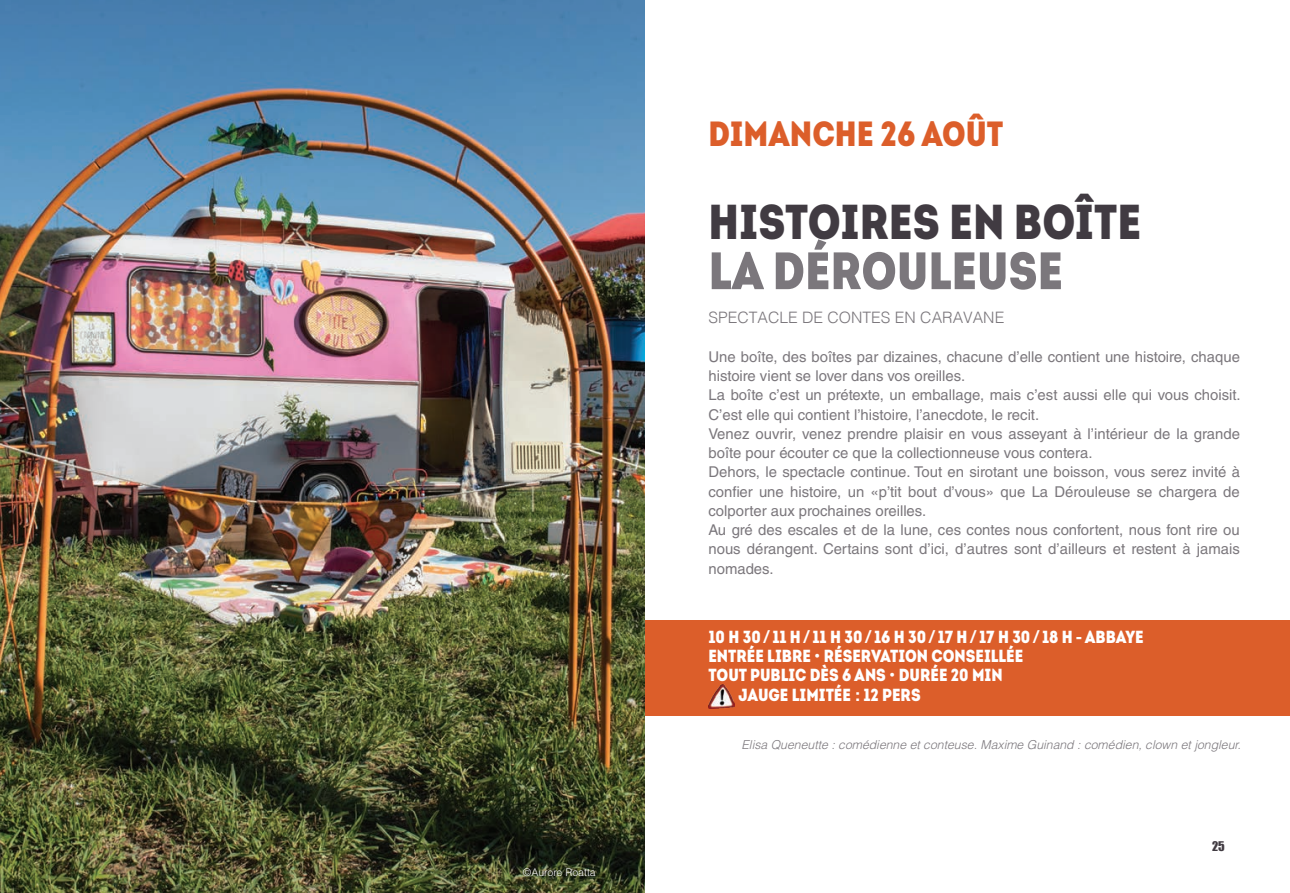
<style>
.page{position:relative;width:1290px;height:893px;background:#fff}
.page>*{position:absolute;margin:0;border:0;box-sizing:border-box;transform-origin:0 0}
.t1{font:52.5px "Intro Cond Black Free";color:#7b777c}
.t2{font:49px "Intro Cond Black Free";color:#413b42}
.t3{font:35px "Intro Cond Black Free";color:#dc5e2a}
.t4{font:17.5px "Intro Cond Black Free";color:#fff}
.t5{font:300 15.75px "Helvetica";color:#7b777c}
.t6{font:14.88px/19.2px "Helvetica LT Std";color:#7b777c}
.t7{font:italic 300 12.25px "Helvetica LT Std";color:#7b777c}
.t8{font:12.25px "Impact";color:#413b42}
.t9{font:300 10.5px "Helvetica LT Std";color:#fff}
.s1{font-family:"Helvetica";font-weight:700}
</style>
<div class="page">
<img style="left:0;top:0;width:645px;height:893px">
<div style="left:645px;top:620px;width:645px;height:96px;background:#dc5e2a"></div>
<img style="left:708px;top:684px;width:26px;height:24px">
<p class="t9" style="left:523px;top:865px;width:74px">©Aurore Roatta</p>
<h3 class="t3" style="left:708px;top:110px;width:296px">DIMANCHE 26 AOÛT</h3>
<h2 class="t2" style="left:708px;top:189px;width:434px">HISTOIRES EN BOÎTE</h2>
<h1 class="t1" style="left:708px;top:235px;width:356px">LA DÉROULEUSE</h1>
<p class="t5" style="left:708px;top:304px;width:297px">SPECTACLE DE CONTES EN CARAVANE</p>
<p class="t6" style="left:708px;top:347px;width:534px">Une boîte, des boîtes par dizaines, chacune d’elle contient une histoire, chaque histoire vient se lover dans vos oreilles.<br>La boîte c’est un prétexte, un emballage, mais c’est aussi elle qui vous choisit.<br>C’est elle qui contient l’histoire, l’anecdote, le recit.<br>Venez ouvrir, venez prendre plaisir en vous asseyant à l’intérieur de la grande boîte pour écouter ce que la collectionneuse vous contera.<br>Dehors, le spectacle continue. Tout en sirotant une boisson, vous serez invité à confier une histoire, un «p’tit bout d’vous» que La Dérouleuse se chargera de colporter aux prochaines oreilles.<br>Au gré des escales et de la lune, ces contes nous confortent, nous font rire ou nous dérangent. Certains sont d’ici, d’autres sont d’ailleurs et restent à jamais nomades.</p>
<p class="t4" style="left:708px;top:625px;width:437px">10 H 30 <span class="s1">/</span> 11 H <span class="s1">/</span> 11 H 30 <span class="s1">/</span> 16 H 30 <span class="s1">/</span> 17 H <span class="s1">/</span> 17 H 30 <span class="s1">/</span> 18 H <span class="s1">-</span> ABBAYE</p>
<p class="t4" style="left:708px;top:644px;width:316px">ENTRÉE LIBRE <span class="s1">•</span> RÉSERVATION CONSEILLÉE</p>
<p class="t4" style="left:708px;top:663px;width:296px">TOUT PUBLIC DÈS 6 ANS <span class="s1">•</span> DURÉE 20 MIN</p>
<p class="t4" style="left:738px;top:683px;width:3px">JAUGE</p>
<p class="t4" style="left:792px;top:683px;width:101px">LIMITÉE <span class="s1">:</span> 12 PERS</p>
<p class="t7" style="left:741px;top:737px;width:501px">Elisa Queneutte : comédienne et conteuse. Maxime Guinand : comédien, clown et jongleur.</p>
<p class="t8" style="left:1212px;top:836px;width:14px">25</p>
</div>
